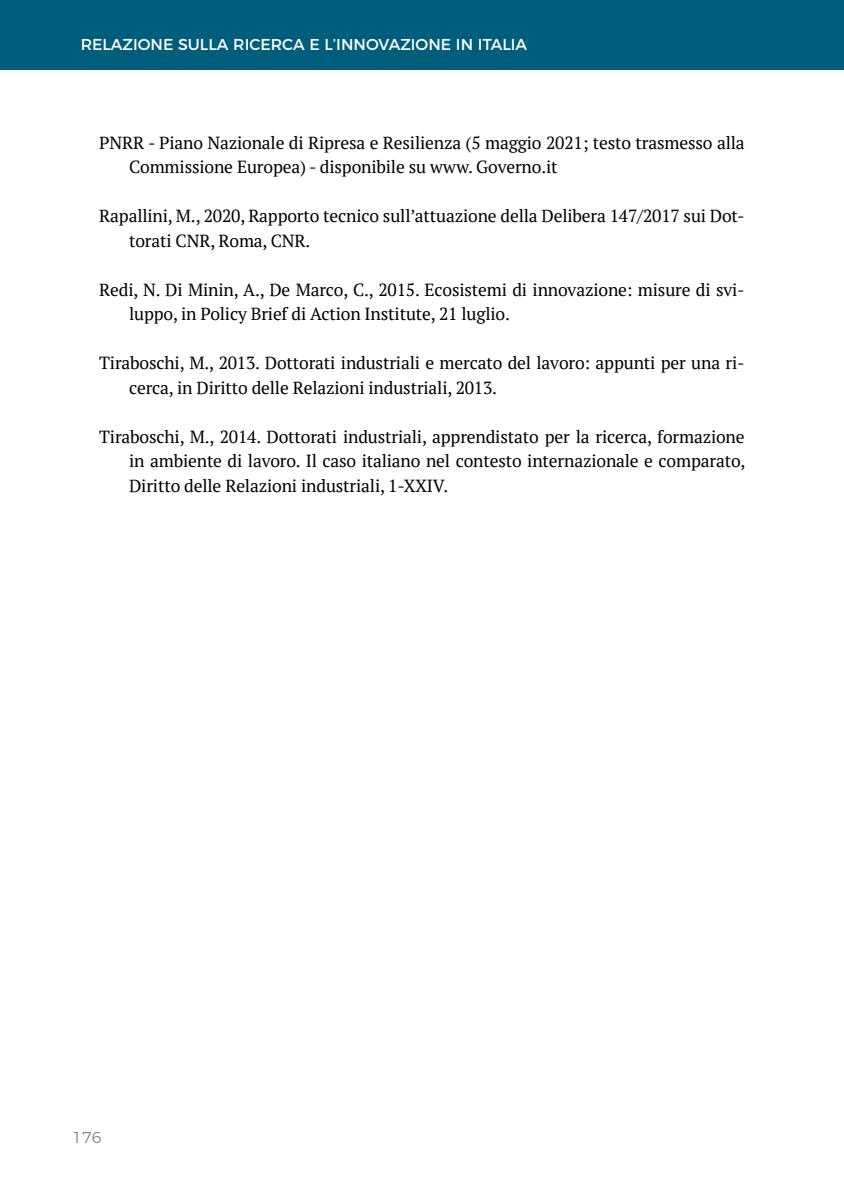
<style>
.page{position:relative;width:844px;height:1191px;background:#fff}
.page>*{position:absolute;margin:0;border:0;box-sizing:border-box;transform-origin:0 0}
.t1{font:17.5px/24.5px "PT Serif";letter-spacing:-.01em;color:#000}
.t2{font:15.75px "Montserrat";color:#fff}
.t3{font:300 15.75px "Montserrat";color:#878787}
</style>
<div class="page">
<div style="left:0;top:0;width:843px;height:69px;background:#005e7d"></div>
<p class="t2" style="left:81px;top:32px;width:448px">RELAZIONE SULLA RICERCA E L’INNOVAZIONE IN ITALIA</p>
<p class="t1" style="left:129px;top:130px;width:617px;text-indent:-30px">PNRR - Piano Nazionale di Ripresa e Resilienza (5 maggio 2021; testo trasmesso alla<br>Commissione Europea) - disponibile su www. Governo.it</p>
<p class="t1" style="left:129px;top:203px;width:617px;text-indent:-30px">Rapallini, M., 2020, Rapporto tecnico sull’attuazione della Delibera 147/2017 sui Dot&shy;torati CNR, Roma, CNR.</p>
<p class="t1" style="left:129px;top:277px;width:617px;text-indent:-30px">Redi, N. Di Minin, A., De Marco, C., 2015. Ecosistemi di innovazione: misure di svi&shy;luppo, in Policy Brief di Action Institute, 21 luglio.</p>
<p class="t1" style="left:129px;top:350px;width:617px;text-indent:-30px">Tiraboschi, M., 2013. Dottorati industriali e mercato del lavoro: appunti per una ri&shy;cerca, in Diritto delle Relazioni industriali, 2013.</p>
<p class="t1" style="left:129px;top:424px;width:617px;text-align:justify;text-indent:-30px">Tiraboschi, M., 2014. Dottorati industriali, apprendistato per la ricerca, formazione in ambiente di lavoro. Il caso italiano nel contesto internazionale e comparato, Diritto delle Relazioni industriali, 1-XXIV.</p>
<p class="t3" style="left:72px;top:1125px;width:31px">176</p>
</div>
